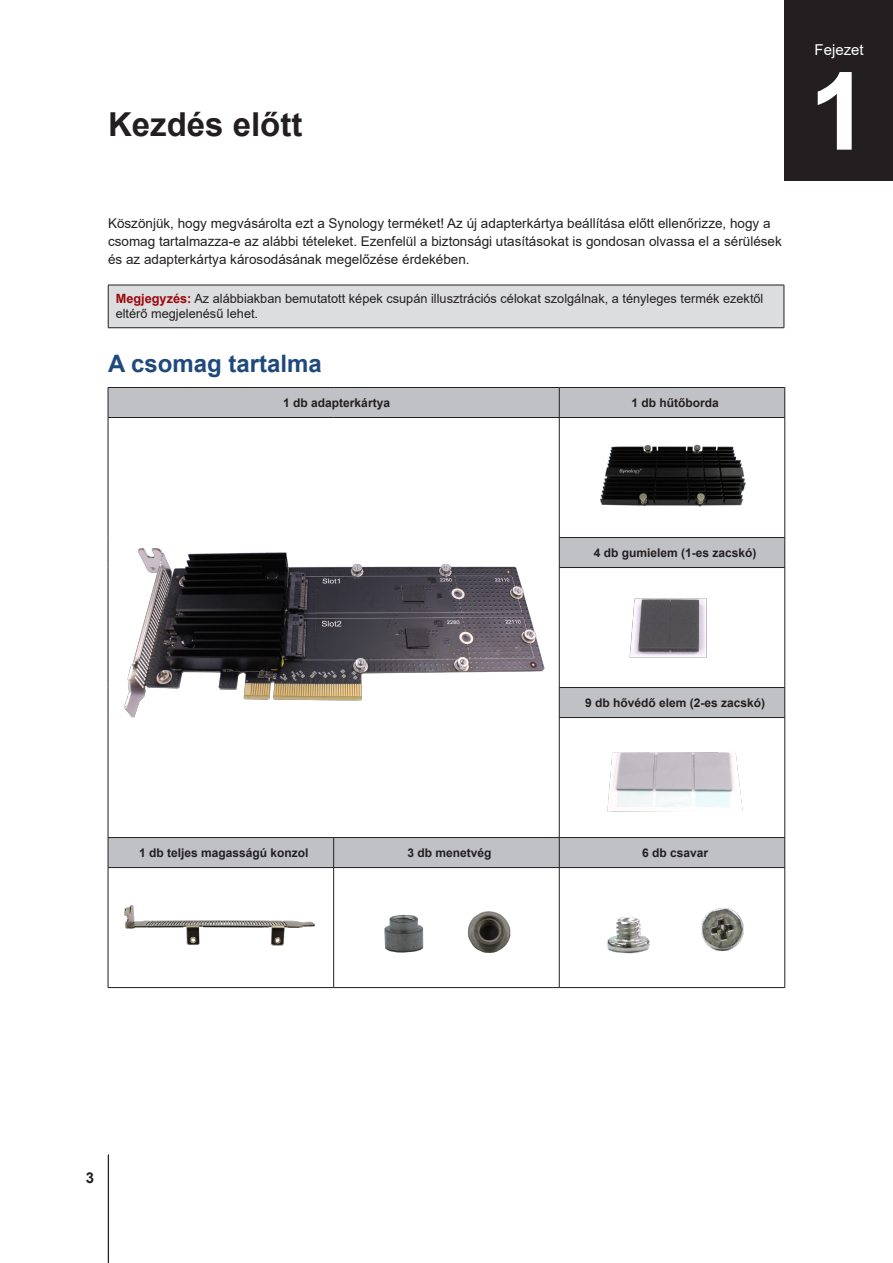
<style>
.page{position:relative;width:893px;height:1263px;background:#fff}
.page>*{position:absolute;margin:0;border:0;box-sizing:border-box;transform-origin:0 0}
.ChapterNum{font:700 108px "Arial";color:#fff}
.H1-ChapterTitle{font:700 33px "Arial";color:#231f20}
.H3-sidebar{font:700 24px "Arial";color:#1f497d}
.Chapter-center{font:15px "Arial";color:#fff}
.t1{font:700 15px "Arial";color:#231f20}
.Body-sidebar{font:13.5px/18px "Arial";color:#231f20}
.Warning-sidebar{font:12.75px/15px "Arial";color:#231f20}
.XHeadCenter{font:700 12px "Arial";color:#231f20}
.s1{font-weight:700;color:#9d070d}
</style>
<div class="page">
<div style="left:108px;top:285px;width:676px;height:43px;background:#dcdddf"></div>
<hr style="left:108px;top:285px;width:676px;height:1px;background:#231f20">
<hr style="left:108px;top:285px;width:1px;height:43px;background:#231f20">
<hr style="left:784px;top:285px;width:1px;height:43px;background:#231f20">
<hr style="left:108px;top:327px;width:676px;height:1px;background:#231f20">
<svg style="left:109px;top:388px;width:675px;height:479px"></svg>
<hr style="left:108px;top:387px;width:226px;height:1px;background:#231f20">
<hr style="left:108px;top:387px;width:1px;height:30px;background:#231f20">
<hr style="left:334px;top:387px;width:225px;height:1px;background:#231f20">
<hr style="left:559px;top:387px;width:226px;height:1px;background:#231f20">
<hr style="left:559px;top:387px;width:1px;height:30px;background:#231f20">
<hr style="left:784px;top:387px;width:1px;height:30px;background:#231f20">
<hr style="left:108px;top:417px;width:226px;height:1px;background:#231f20">
<hr style="left:108px;top:417px;width:1px;height:120px;background:#231f20">
<hr style="left:334px;top:417px;width:225px;height:1px;background:#231f20">
<hr style="left:108px;top:717px;width:1px;height:120px;background:#231f20">
<hr style="left:559px;top:417px;width:1px;height:120px;background:#231f20">
<hr style="left:784px;top:417px;width:1px;height:120px;background:#231f20">
<hr style="left:559px;top:537px;width:226px;height:1px;background:#231f20">
<hr style="left:559px;top:537px;width:1px;height:30px;background:#231f20">
<hr style="left:784px;top:537px;width:1px;height:30px;background:#231f20">
<hr style="left:559px;top:687px;width:226px;height:1px;background:#231f20">
<hr style="left:559px;top:687px;width:1px;height:30px;background:#231f20">
<hr style="left:784px;top:687px;width:1px;height:30px;background:#231f20">
<hr style="left:108px;top:837px;width:226px;height:1px;background:#231f20">
<hr style="left:108px;top:837px;width:1px;height:30px;background:#231f20">
<hr style="left:334px;top:837px;width:225px;height:1px;background:#231f20">
<hr style="left:333px;top:837px;width:1px;height:30px;background:#231f20">
<hr style="left:559px;top:837px;width:226px;height:1px;background:#231f20">
<hr style="left:559px;top:837px;width:1px;height:30px;background:#231f20">
<hr style="left:784px;top:837px;width:1px;height:30px;background:#231f20">
<hr style="left:334px;top:867px;width:225px;height:1px;background:#231f20">
<hr style="left:559px;top:867px;width:226px;height:1px;background:#231f20">
<hr style="left:559px;top:867px;width:1px;height:120px;background:#231f20">
<hr style="left:784px;top:867px;width:1px;height:120px;background:#231f20">
<hr style="left:108px;top:987px;width:226px;height:1px;background:#231f20">
<hr style="left:334px;top:987px;width:225px;height:1px;background:#231f20">
<hr style="left:559px;top:987px;width:226px;height:1px;background:#231f20">
<img style="left:108px;top:455px;width:451px;height:286px">
<img style="left:380px;top:591px;width:19px;height:6px">
<img style="left:383px;top:635px;width:20px;height:6px">
<img style="left:559px;top:417px;width:226px;height:109px">
<img style="left:559px;top:567px;width:226px;height:120px">
<img style="left:559px;top:717px;width:226px;height:120px">
<img style="left:108px;top:867px;width:226px;height:120px">
<img style="left:334px;top:885px;width:90px;height:102px">
<img style="left:468px;top:911px;width:43px;height:42px">
<img style="left:606px;top:908px;width:138px;height:46px">
<div style="left:785px;top:0;width:108px;height:180px;background:#231f20"></div>
<hr style="left:108px;top:1154px;width:1px;height:109px;background:#231f20">
<p class="H1-ChapterTitle" style="left:108px;top:101px;width:196px">Kezdés előtt</p>
<p class="Body-sidebar" style="left:108px;top:214px;width:675px">Köszönjük, hogy megvásárolta ezt a Synology terméket! Az új adapterkártya beállítása előtt ellenőrizze, hogy a csomag tartalmazza-e az alábbi tételeket. Ezenfelül a biztonsági utasításokat is gondosan olvassa el a sérülések és az adapterkártya károsodásának megelőzése érdekében.</p>
<p class="Warning-sidebar" style="left:116px;top:291px;width:649px"><span class="s1">Megjegyzés:</span> Az alábbiakban bemutatott képek csupán illusztrációs célokat szolgálnak, a tényleges termék ezektől eltérő megjelenésű lehet.</p>
<p class="H3-sidebar" style="left:108px;top:347px;width:215px">A csomag tartalma</p>
<p class="XHeadCenter" style="left:283px;top:394px;width:108px">1 db adapterkártya</p>
<p class="XHeadCenter" style="left:631px;top:394px;width:89px">1 db hűtőborda</p>
<p class="Chapter-center" style="left:815px;top:40px;width:51px">Fejezet</p>
<p class="ChapterNum" style="left:809px;top:36px;width:62px">1</p>
<p class="XHeadCenter" style="left:594px;top:544px;width:164px">4 db gumielem (1-es zacskó)</p>
<p class="XHeadCenter" style="left:585px;top:694px;width:182px">9 db hővédő elem (2-es zacskó)</p>
<p class="XHeadCenter" style="left:139px;top:844px;width:171px">1 db teljes magasságú konzol</p>
<p class="XHeadCenter" style="left:407px;top:844px;width:86px">3 db menetvég</p>
<p class="XHeadCenter" style="left:642px;top:844px;width:68px">6 db csavar</p>
<p class="t1" style="left:86px;top:1167px;width:10px">3</p>
</div>
